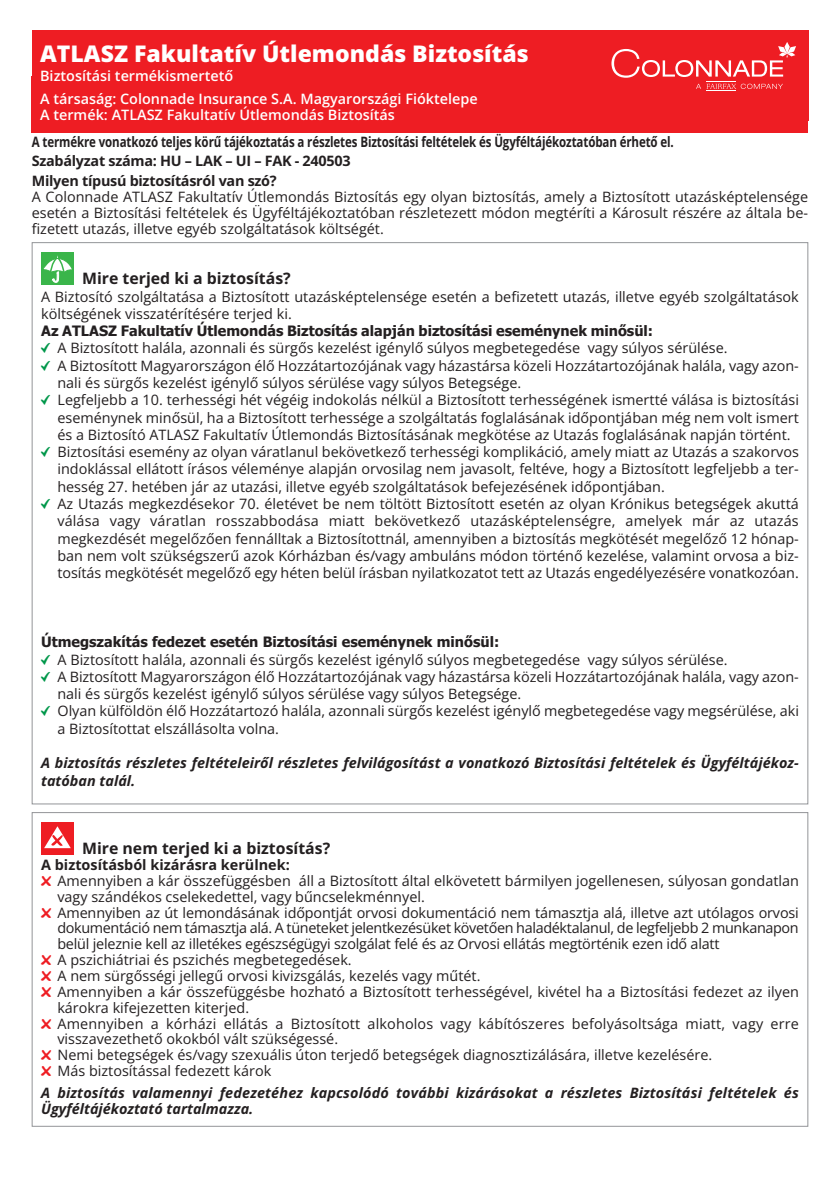
<style>
.page{position:relative;width:840px;height:1191px;background:#fff}
.page>*{position:absolute;margin:0;border:0;box-sizing:border-box;transform-origin:0 0}
.t1{font:800 23px "Open Sans";color:#fff}
.t2{font:700 15.8px "Open Sans";color:#231f20}
.t3{font:14.4px/15.8px "Open Sans";color:#231f20}
.t4{font:italic 700 14.4px/17.2px "Open Sans";letter-spacing:.005em;color:#231f20}
.t5{font:700 14.4px/18.2px "Open Sans";letter-spacing:-.01em;color:#231f20;scale:.8 1}
.t6{font:700 14.4px "Tahoma";color:#231f20}
.t7{font:600 14.4px/23px "Open Sans";color:#fff}
.t8{font:14.4px "Open Sans";letter-spacing:-.025em;color:#231f20}
.t9{font:700 14.4px "Open Sans";letter-spacing:-.01em;color:#231f20}
.s1{font-family:"bigyok";color:#00974a}
.s2{font-family:"bigyok";color:#ee1d23}
</style>
<div class="page">
<div style="left:32px;top:30px;width:775px;height:90px;background:#ee1d23"></div>
<div style="left:41px;top:252px;width:33px;height:32px;background:#3ab54a"></div>
<svg style="left:43px;top:255px;width:29px;height:28px"></svg>
<div style="left:41px;top:822px;width:33px;height:32px;background:#ee1d23"></div>
<svg style="left:44px;top:826px;width:27px;height:22px"></svg>
<div style="left:32px;top:76px;width:775px;height:57px;background:#ee1d23"></div>
<svg style="left:611px;top:42px;width:184px;height:49px"></svg>
<h1 class="t1" style="left:40px;top:41px;width:489px">ATLASZ Fakultatív Útlemondás Biztosítás</h1>
<p class="t7" style="left:40px;top:64px;width:439px">Biztosítási termékismertető<br>A társaság: Colonnade Insurance S.A. Magyarországi Fióktelepe</p>
<p class="t7" style="left:40px;top:103px;width:356px">A termék: ATLASZ Fakultatív Útlemondás Biztosítás</p>
<p class="t5" style="left:32px;top:133px;width:803px">A termékre vonatkozó teljes körű tájékoztatás a részletes Biztosítási feltételek és Ügyféltájékoztatóban érhető el.<br>Szabályzat száma: HU – LAK – UI – FAK - 240503</p>
<p class="t9" style="left:32px;top:173px;width:246px">Milyen típusú biztosításról van szó?</p>
<p class="t3" style="left:32px;top:189px;width:777px;text-align:justify">A Colonnade ATLASZ Fakultatív Útlemondás Biztosítás egy olyan biztosítás, amely a Biztosított utazásképtelensége esetén a Biztosítási feltételek és Ügyféltájékoztatóban részletezett módon megtéríti a Károsult részére az általa be&shy;fizetett utazás, illetve egyéb szolgáltatások költségét.</p>
<p class="t2" style="left:82px;top:270px;width:210px">Mire terjed ki a biztosítás?</p>
<p class="t3" style="left:41px;top:288px;width:758px;line-height:17.2px">A Biztosító szolgáltatása a Biztosított utazásképtelensége esetén a befizetett utazás, illetve egyéb szolgáltatások költségének visszatérítésére terjed ki.</p>
<p class="t6" style="left:41px;top:323px;width:613px">Az ATLASZ Fakultatív Útlemondás Biztosítás alapján biztosítási eseménynek minősül:</p>
<p class="t3" style="left:41px;top:340px;width:687px"><span class="s1">1</span> A Biztosított halála, azonnali és sürgős kezelést igénylő súlyos megbetegedése vagy súlyos sérülése.</p>
<p class="t3" style="left:41px;top:358px;width:758px"><span class="s1">1</span> A Biztosított Magyarországon élő Hozzátartozójának vagy házastársa közeli Hozzátartozójának halála, vagy azon-</p>
<p class="t3" style="left:57px;top:375px;width:465px">nali és sürgős kezelést igénylő súlyos sérülése vagy súlyos Betegsége.</p>
<p class="t3" style="left:41px;top:392px;width:758px"><span class="s1">1</span> Legfeljebb a 10. terhességi hét végéig indokolás nélkül a Biztosított terhességének ismertté válása is biztosítási</p>
<p class="t3" style="left:57px;top:410px;width:742px">eseménynek minősül, ha a Biztosított terhessége a szolgáltatás foglalásának időpontjában még nem volt ismert</p>
<p class="t3" style="left:57px;top:427px;width:734px">és a Biztosító ATLASZ Fakultatív Útlemondás Biztosításának megkötése az Utazás foglalásának napján történt.</p>
<p class="t3" style="left:41px;top:444px;width:758px"><span class="s1">1</span> Biztosítási esemény az olyan váratlanul bekövetkező terhességi komplikáció, amely miatt az Utazás a szakorvos</p>
<p class="t3" style="left:57px;top:461px;width:742px">indoklással ellátott írásos véleménye alapján orvosilag nem javasolt, feltéve, hogy a Biztosított legfeljebb a ter-</p>
<p class="t3" style="left:57px;top:479px;width:608px">hesség 27. hetében jár az utazási, illetve egyéb szolgáltatások befejezésének időpontjában.</p>
<p class="t3" style="left:41px;top:496px;width:758px"><span class="s1">1</span> Az Utazás megkezdésekor 70. életévet be nem töltött Biztosított esetén az olyan Krónikus betegségek akuttá</p>
<p class="t3" style="left:57px;top:513px;width:742px">válása vagy váratlan rosszabbodása miatt bekövetkező utazásképtelenségre, amelyek már az utazás</p>
<p class="t3" style="left:57px;top:531px;width:742px">megkezdését megelőzően fennálltak a Biztosítottnál, amennyiben a biztosítás megkötését megelőző 12 hónap-</p>
<p class="t3" style="left:57px;top:548px;width:742px">ban nem volt szükségszerű azok Kórházban és/vagy ambuláns módon történő kezelése, valamint orvosa a biz-</p>
<p class="t3" style="left:57px;top:565px;width:742px">tosítás megkötését megelőző egy héten belül írásban nyilatkozatot tett az Utazás engedélyezésére vonatkozóan.</p>
<p class="t6" style="left:41px;top:634px;width:459px">Útmegszakítás fedezet esetén Biztosítási eseménynek minősül:</p>
<p class="t3" style="left:41px;top:651px;width:687px"><span class="s1">1</span> A Biztosított halála, azonnali és sürgős kezelést igénylő súlyos megbetegedése vagy súlyos sérülése.</p>
<p class="t3" style="left:41px;top:669px;width:758px"><span class="s1">1</span> A Biztosított Magyarországon élő Hozzátartozójának vagy házastársa közeli Hozzátartozójának halála, vagy azon-</p>
<p class="t3" style="left:57px;top:686px;width:465px">nali és sürgős kezelést igénylő súlyos sérülése vagy súlyos Betegsége.</p>
<p class="t3" style="left:41px;top:703px;width:758px"><span class="s1">1</span> Olyan külföldön élő Hozzátartozó halála, azonnali sürgős kezelést igénylő megbetegedése vagy megsérülése, aki</p>
<p class="t3" style="left:57px;top:721px;width:223px">a Biztosítottat elszállásolta volna.</p>
<p class="t4" style="left:41px;top:754px;width:758px">A biztosítás részletes feltételeiről részletes felvilágosítást a vonatkozó Biztosítási feltételek és Ügyféltájékoz&shy;tatóban talál.</p>
<p class="t2" style="left:82px;top:839px;width:249px">Mire nem terjed ki a biztosítás?</p>
<p class="t9" style="left:41px;top:856px;width:250px">A biztosításból kizárásra kerülnek:</p>
<p class="t3" style="left:41px;top:873px;width:758px"><span class="s2">2</span> Amennyiben a kár összefüggésben áll a Biztosított által elkövetett bármilyen jogellenesen, súlyosan gondatlan</p>
<p class="t3" style="left:57px;top:889px;width:369px">vagy szándékos cselekedettel, vagy bűncselekménnyel.</p>
<p class="t3" style="left:41px;top:904px;width:758px"><span class="s2">2</span> Amennyiben az út lemondásának időpontját orvosi dokumentáció nem támasztja alá, illetve azt utólagos orvosi</p>
<p class="t8" style="left:57px;top:920px;width:742px">dokumentáció nem támasztja alá. A tüneteket jelentkezésüket követően haladéktalanul, de legfeljebb 2 munkanapon</p>
<p class="t3" style="left:57px;top:936px;width:663px">belül jeleznie kell az illetékes egészségügyi szolgálat felé és az Orvosi ellátás megtörténik ezen idő alatt</p>
<p class="t3" style="left:41px;top:952px;width:312px"><span class="s2">2</span> A pszichiátriai és pszichés megbetegedések.</p>
<p class="t3" style="left:41px;top:968px;width:440px"><span class="s2">2</span> A nem sürgősségi jellegű orvosi kivizsgálás, kezelés vagy műtét.</p>
<p class="t3" style="left:41px;top:984px;width:758px"><span class="s2">2</span> Amennyiben a kár összefüggésbe hozható a Biztosított terhességével, kivétel ha a Biztosítási fedezet az ilyen</p>
<p class="t3" style="left:57px;top:999px;width:193px">károkra kifejezetten kiterjed.</p>
<p class="t3" style="left:41px;top:1015px;width:758px"><span class="s2">2</span> Amennyiben a kórházi ellátás a Biztosított alkoholos vagy kábítószeres befolyásoltsága miatt, vagy erre</p>
<p class="t3" style="left:57px;top:1031px;width:282px">visszavezethető okokból vált szükségessé.</p>
<p class="t3" style="left:41px;top:1047px;width:672px"><span class="s2">2</span> Nemi betegségek és/vagy szexuális úton terjedő betegségek diagnosztizálására, illetve kezelésére.</p>
<p class="t3" style="left:41px;top:1063px;width:231px"><span class="s2">2</span> Más biztosítással fedezett károk</p>
<p class="t4" style="left:41px;top:1084px;width:758px;line-height:15.8px">A biztosítás valamennyi fedezetéhez kapcsolódó további kizárásokat a részletes Biztosítási feltételek és<br>Ügyféltájékoztató tartalmazza.</p>
</div>
